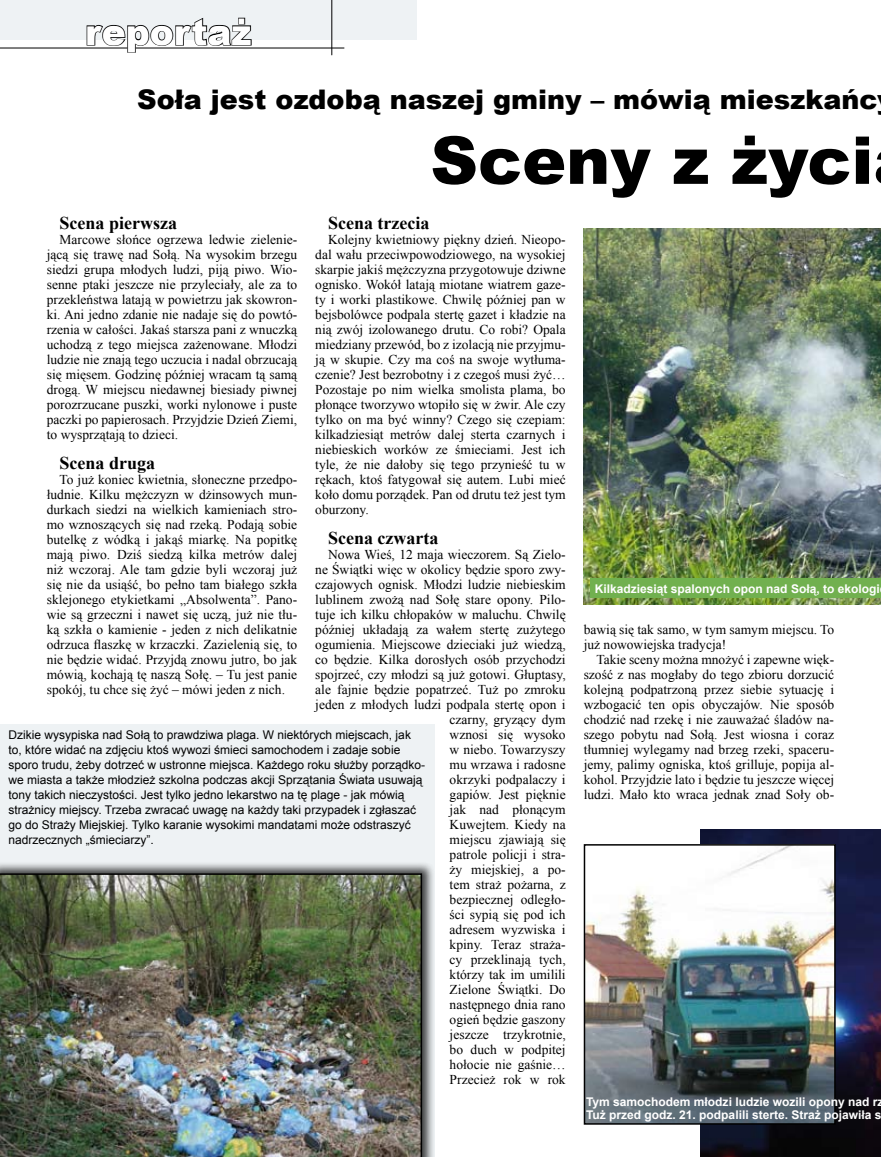
<style>
.page{position:relative;width:881px;height:1157px;background:#fff}
.page>*{position:absolute;margin:0;border:0;box-sizing:border-box;transform-origin:0 0}
.t1{font:900 66px "Arial";color:#000}
.t2{font:900 36px "Arial";color:#fff}
.t3{font:900 27px "Arial";color:#000}
.t4{font:700 18px "Times New Roman";color:#000}
.t5{font:13.5px/15px "Times New Roman";color:#000;text-align:justify}
.t6{font:12px/15px "Arial";color:#000}
.t7{font:700 12px/13.5px "Arial";color:#fff}
</style>
<div class="page">
<img style="left:699px;top:829px;width:181px;height:328px">
<div style="left:0;top:724px;width:434px;height:433px;background:#eef2f4"></div>
<img style="left:583px;top:229px;width:297px;height:375px">
<div style="left:0;top:861px;width:441px;height:296px;background:#000;opacity:.75"></div>
<img style="left:0;top:873px;width:422px;height:284px">
<img style="left:586px;top:847px;width:246px;height:274px">
<div style="left:583px;top:844px;width:252px;height:280px;border:2px solid #000"></div>
<div style="left:590px;top:578px;width:290px;height:20px;background:#71b04f"></div>
<div style="left:0;top:0;width:417px;height:39px;background:#eef2f4"></div>
<hr style="left:331px;top:0;width:1px;height:55px;background:#000">
<hr style="left:0;top:48px;width:344px;height:1px;background:#000">
<svg style="left:86px;top:17px;width:166px;height:36px"></svg>
<h2 class="t2" style="left:85px;top:6px;width:168px">reportaż</h2>
<h3 class="t3" style="left:137px;top:80px;width:741px">Soła jest ozdobą naszej gminy – mówią mieszkańc</h3>
<h1 class="t1" style="left:430px;top:112px;width:444px">Sceny z życi</h1>
<h3 class="t4" style="left:60px;top:210px;width:119px">Scena pierwsza</h3>
<p class="t5" style="left:47px;top:232px;width:252px;text-indent:13px">Marcowe słońce ogrzewa ledwie zielenie&shy;jącą się trawę nad Sołą. Na wysokim brzegu siedzi grupa młodych ludzi, piją piwo. Wio&shy;senne ptaki jeszcze nie przyleciały, ale za to przekleństwa latają w powietrzu jak skowron&shy;ki. Ani jedno zdanie nie nadaje się do powtó&shy;rzenia w całości. Jakaś starsza pani z wnuczką uchodzą z tego miejsca zażenowane. Młodzi ludzie nie znają tego uczucia i nadal obrzucają się mięsem. Godzinę później wracam tą samą drogą. W miejscu niedawnej biesiady piwnej porozrzucane puszki, worki nylonowe i puste paczki po papierosach. Przyjdzie Dzień Ziemi, to wysprzątają to dzieci.</p>
<h3 class="t4" style="left:60px;top:450px;width:97px">Scena druga</h3>
<p class="t5" style="left:47px;top:472px;width:252px;text-indent:13px">To już koniec kwietnia, słoneczne przedpo&shy;łudnie. Kilku mężczyzn w dżinsowych mun&shy;durkach siedzi na wielkich kamieniach stro&shy;mo wznoszących się nad rzeką. Podają sobie butelkę z wódką i jakąś miarkę. Na popitkę mają piwo. Dziś siedzą kilka metrów dalej niż wczoraj. Ale tam gdzie byli wczoraj już się nie da usiąść, bo pełno tam białego szkła sklejonego etykietkami „Absolwenta”. Pano&shy;wie są grzeczni i nawet się uczą, już nie tłu&shy;ką szkła o kamienie - jeden z nich delikatnie odrzuca flaszkę w krzaczki. Zazielenią się, to nie będzie widać. Przyjdą znowu jutro, bo jak mówią, kochają tę naszą Sołę. – Tu jest panie spokój, tu chce się żyć – mówi jeden z nich.</p>
<h3 class="t4" style="left:328px;top:210px;width:103px">Scena trzecia</h3>
<p class="t5" style="left:315px;top:232px;width:252px;text-indent:13px">Kolejny kwietniowy piękny dzień. Nieopo&shy;dal wału przeciwpowodziowego, na wysokiej skarpie jakiś mężczyzna przygotowuje dziwne ognisko. Wokół latają miotane wiatrem gaze&shy;ty i worki plastikowe. Chwilę później pan w bejsbolówce podpala stertę gazet i kładzie na nią zwój izolowanego drutu. Co robi? Opala miedziany przewód, bo z izolacją nie przyjmu&shy;ją w skupie. Czy ma coś na swoje wytłuma&shy;czenie? Jest bezrobotny i z czegoś musi żyć… Pozostaje po nim wielka smolista plama, bo płonące tworzywo wtopiło się w żwir. Ale czy tylko on ma być winny? Czego się czepiam: kilkadziesiąt metrów dalej sterta czarnych i niebieskich worków ze śmieciami. Jest ich tyle, że nie dałoby się tego przynieść tu w rękach, ktoś fatygował się autem. Lubi mieć koło domu porządek. Pan od drutu też jest tym oburzony.</p>
<h3 class="t4" style="left:328px;top:525px;width:112px">Scena czwarta</h3>
<p class="t5" style="left:315px;top:547px;width:252px;text-align:right">Nowa Wieś, 12 maja wieczorem. Są Zielo&shy;ne Świątki więc w okolicy będzie sporo zwy&shy;czajowych ognisk. Młodzi ludzie niebieskim lublinem zwożą nad Sołę stare opony. Pilo&shy;tuje ich kilku chłopaków w maluchu. Chwilę później układają za wałem stertę zużytego ogumienia. Miejscowe dzieciaki już wiedzą, co będzie. Kilka dorosłych osób przychodzi spojrzeć, czy młodzi są już gotowi. Głuptasy, ale fajnie będzie popatrzeć. Tuż po zmroku jeden z młodych ludzi podpala stertę opon i czarny, gryzący dym<br>wznosi się wysoko<br>w niebo. Towarzyszy<br>mu wrzawa i radosne<br>okrzyki podpalaczy i<br>gapiów. Jest pięknie<br>jak nad płonącym<br>Kuwejtem. Kiedy na<br>miejscu zjawiają się<br>patrole policji i stra-<br>ży miejskiej, a po-<br>tem straż pożarna, z<br>bezpiecznej odległo-<br>ści sypią się pod ich<br>adresem wyzwiska i<br>kpiny. Teraz straża-<br>cy przeklinają tych,<br>którzy tak im umilili<br>Zielone Świątki. Do<br>następnego dnia rano<br>ogień będzie gaszony<br>jeszcze trzykrotnie,<br>bo duch w podpitej<br>hołocie nie gaśnie…<br>Przecież rok w rok</p>
<p class="t6" style="left:8px;top:727px;width:418px">Dzikie wysypiska nad Sołą to prawdziwa plaga. W niektórych miejscach, jak to, które widać na zdjęciu ktoś wywozi śmieci samochodem i zadaje sobie sporo trudu, żeby dotrzeć w ustronne miejsca. Każdego roku służby porządko&shy;we miasta a także młodzież szkolna podczas akcji Sprzątania Świata usuwają tony takich nieczystości. Jest tylko jedno lekarstwo na tę plage - jak mówią strażnicy miejscy. Trzeba zwracać uwagę na każdy taki przypadek i zgłaszać go do Straży Miejskiej. Tylko karanie wysokimi mandatami może odstraszyć nadrzecznych „śmieciarzy”.</p>
<p class="t7" style="left:594px;top:582px;width:286px">Kilkadziesiąt spalonych opon nad Sołą, to ekologi</p>
<p class="t5" style="left:583px;top:622px;width:252px">bawią się tak samo, w tym samym miejscu. To już nowowiejska tradycja!</p>
<p class="t5" style="left:583px;top:652px;width:252px;text-indent:13px">Takie sceny można mnożyć i zapewne więk&shy;szość z nas mogłaby do tego zbioru dorzucić kolejną podpatrzoną przez siebie sytuację i wzbogacić ten opis obyczajów. Nie sposób chodzić nad rzekę i nie zauważać śladów na&shy;szego pobytu nad Sołą. Jest wiosna i coraz tłumniej wylegamy nad brzeg rzeki, spaceru&shy;jemy, palimy ogniska, ktoś grilluje, popija al&shy;kohol. Przyjdzie lato i będzie tu jeszcze więcej ludzi. Mało kto wraca jednak znad Soły ob-</p>
<p class="t7" style="left:585px;top:1095px;width:299px">Tym samochodem młodzi ludzie wozili opony nad rz<br>Tuż przed godz. 21. podpalili sterte. Straż pojawiła s</p>
</div>
